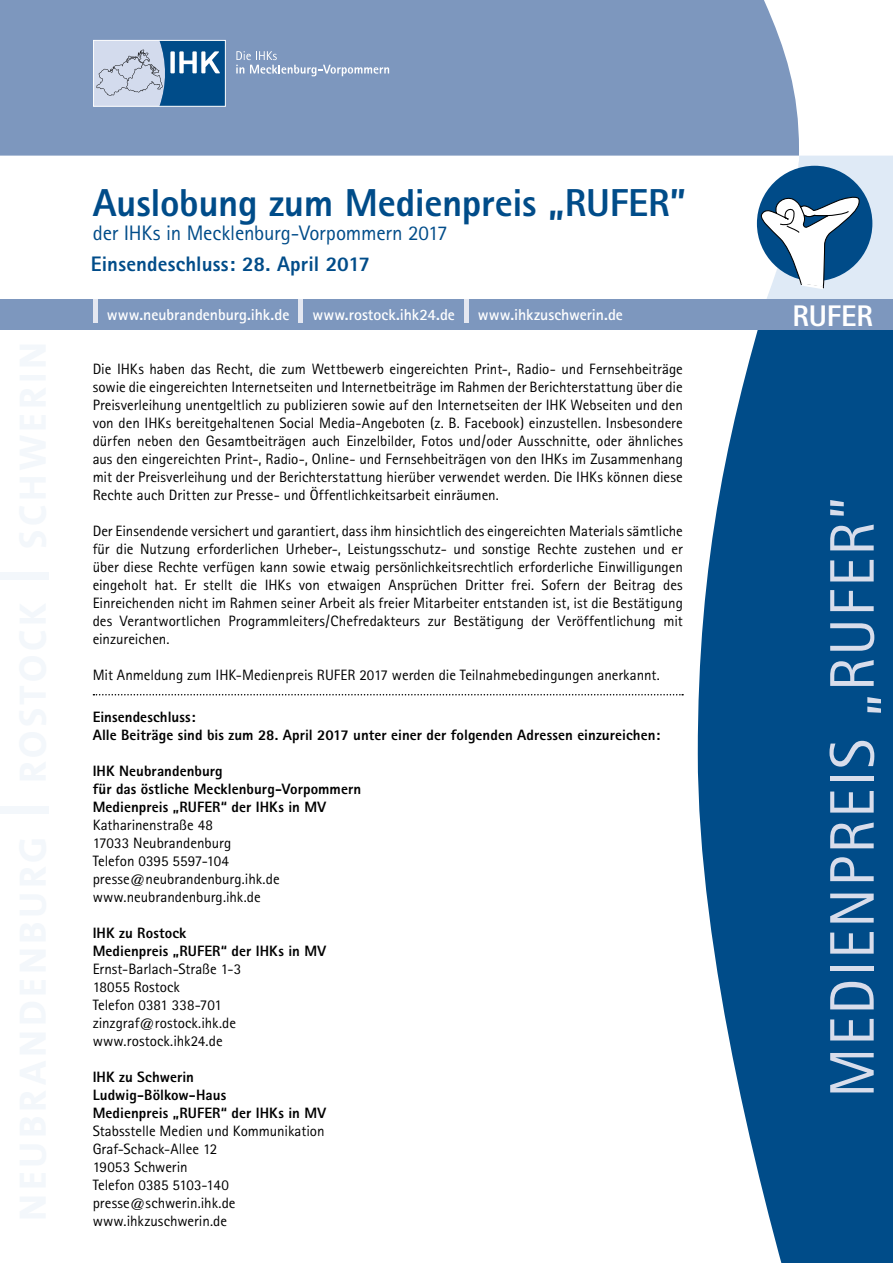
<style>
.page{position:relative;width:893px;height:1263px;background:#fff}
.page>*{position:absolute;margin:0;border:0;box-sizing:border-box;transform-origin:0 0}
.t1{font:63px "Rotis Sans Serif";letter-spacing:.03em;color:#d8ddeb}
.t2{font:800 39px "Rotis Sans Serif";letter-spacing:-.01em;color:#004c89}
.t3{font:800 29.85px "Rotis Sans Serif";letter-spacing:-.005em;color:#fff}
.t4{font:21px "Rotis Sans Serif";letter-spacing:-.01em;color:#004c89}
.t5{font:800 21px "Rotis Sans Serif";letter-spacing:.005em;color:#004c89}
.t6{font:700 15.9px "Rotis Sans Serif";color:#fff}
.t7{font:15px/18px "Rotis Sans Serif";color:#000}
.t8{font:800 15px/18px "Rotis Sans Serif";letter-spacing:.005em;color:#000}
</style>
<div class="page">
<div style="left:0;top:0;width:799px;height:156px;background:#7d97be"></div>
<svg style="left:698px;top:330px;width:195px;height:933px;fill:#004c89"></svg>
<div style="left:0;top:299px;width:893px;height:31px;background:#7d97be"></div>
<div style="left:93px;top:299px;width:5px;height:24px;background:#e5e8f1"></div>
<hr style="left:299px;top:299px;width:4px;height:24px;background:#e5e8f1">
<hr style="left:464px;top:299px;width:4px;height:24px;background:#e5e8f1">
<svg style="left:761px;top:156px;width:132px;height:143px"></svg>
<svg style="left:236px;top:51px;width:153px;height:25px;background:#90a6c7"></svg>
<svg style="left:95px;top:42px;width:129px;height:63px;background:#7b9dbf"></svg>
<div style="left:93px;top:40px;width:133px;height:67px;border:1px solid #fff"></div>
<svg style="left:93px;top:694px;width:590px;height:1px"></svg>
<div style="left:0;top:573px;width:49px;height:7px;background:#f3f7fb"></div>
<div style="left:0;top:806px;width:49px;height:8px;background:#f3f7fb"></div>
<h2 class="t2" style="left:93px;top:178px;width:595px">Auslobung zum Medienpreis „RUFER”</h2>
<h3 class="t4" style="left:93px;top:221px;width:356px">der IHKs in Mecklenburg-Vorpommern 2017</h3>
<h3 class="t5" style="left:91px;top:250px;width:281px">Einsendeschluss: 28. April 2017</h3>
<p class="t6" style="left:107px;top:304px;width:184px">www.neubrandenburg.ihk.de</p>
<p class="t6" style="left:312px;top:304px;width:144px">www.rostock.ihk24.de</p>
<p class="t6" style="left:478px;top:304px;width:147px">www.ihkzuschwerin.de</p>
<h3 class="t3" style="left:792px;top:297px;width:82px">RUFER</h3>
<p class="t7" style="left:93px;top:360px;width:592px;text-align:justify">Die IHKs haben das Recht, die zum Wettbewerb eingereichten Print-, Radio- und Fernsehbeiträge sowie die eingereichten Internetseiten und Internetbeiträge im Rahmen der Berichterstattung über die Preisverleihung unentgeltlich zu publizieren sowie auf den Internetseiten der IHK Webseiten und den von den IHKs bereitgehaltenen Social Media-Angeboten (z. B. Facebook) einzustellen. Insbesondere dürfen neben den Gesamtbeiträgen auch Einzelbilder, Fotos und/oder Ausschnitte, oder ähnliches aus den eingereichten Print-, Radio-, Online- und Fernsehbeiträgen von den IHKs im Zusammenhang mit der Preisverleihung und der Berichterstattung hierüber verwendet werden. Die IHKs können diese Rechte auch Dritten zur Presse- und Öffentlichkeitsarbeit einräumen.</p>
<p class="t7" style="left:93px;top:522px;width:592px;text-align:justify">Der Einsendende versichert und garantiert, dass ihm hinsichtlich des eingereichten Materials sämtliche für die Nutzung erforderlichen Urheber-, Leistungsschutz- und sonstige Rechte zustehen und er über diese Rechte verfügen kann sowie etwaig persönlichkeitsrechtlich erforderliche Einwilligungen eingeholt hat. Er stellt die IHKs von etwaigen Ansprüchen Dritter frei. Sofern der Beitrag des Einreichenden nicht im Rahmen seiner Arbeit als freier Mitarbeiter entstanden ist, ist die Bestätigung des Verantwortlichen Programmleiters/Chefredakteurs zur Bestätigung der Veröffentlichung mit einzureichen.</p>
<p class="t7" style="left:93px;top:666px;width:569px">Mit Anmeldung zum IHK-Medienpreis RUFER 2017 werden die Teilnahmebedingungen anerkannt.</p>
<p class="t8" style="left:93px;top:708px;width:569px">Einsendeschluss:<br>Alle Beiträge sind bis zum 28. April 2017 unter einer der folgenden Adressen einzureichen:</p>
<p class="t8" style="left:93px;top:762px;width:270px">IHK Neubrandenburg<br>für das östliche Mecklenburg-Vorpommern<br>Medienpreis „RUFER“ der IHKs in MV</p>
<p class="t7" style="left:93px;top:816px;width:188px">Katharinenstraße 48<br>17033 Neubrandenburg<br>Telefon 0395 5597-104 presse@neubrandenburg.ihk.de www.neubrandenburg.ihk.de</p>
<p class="t8" style="left:93px;top:924px;width:235px">IHK zu Rostock<br>Medienpreis „RUFER“ der IHKs in MV</p>
<p class="t7" style="left:93px;top:960px;width:150px">Ernst-Barlach-Straße 1-3<br>18055 Rostock<br>Telefon 0381 338-701 zinzgraf@rostock.ihk.de www.rostock.ihk24.de</p>
<p class="t8" style="left:93px;top:1068px;width:235px">IHK zu Schwerin<br>Ludwig-Bölkow-Haus<br>Medienpreis „RUFER“ der IHKs in MV</p>
<p class="t7" style="left:93px;top:1122px;width:233px">Stabsstelle Medien und Kommunikation<br>Graf-Schack-Allee 12<br>19053 Schwerin<br>Telefon 0385 5103-140 presse@schwerin.ihk.de www.ihkzuschwerin.de</p>
<h1 class="t1" style="left:815px;top:1098px;width:602px;rotate:-90deg">MEDIENPREIS „RUFER”</h1>
</div>
